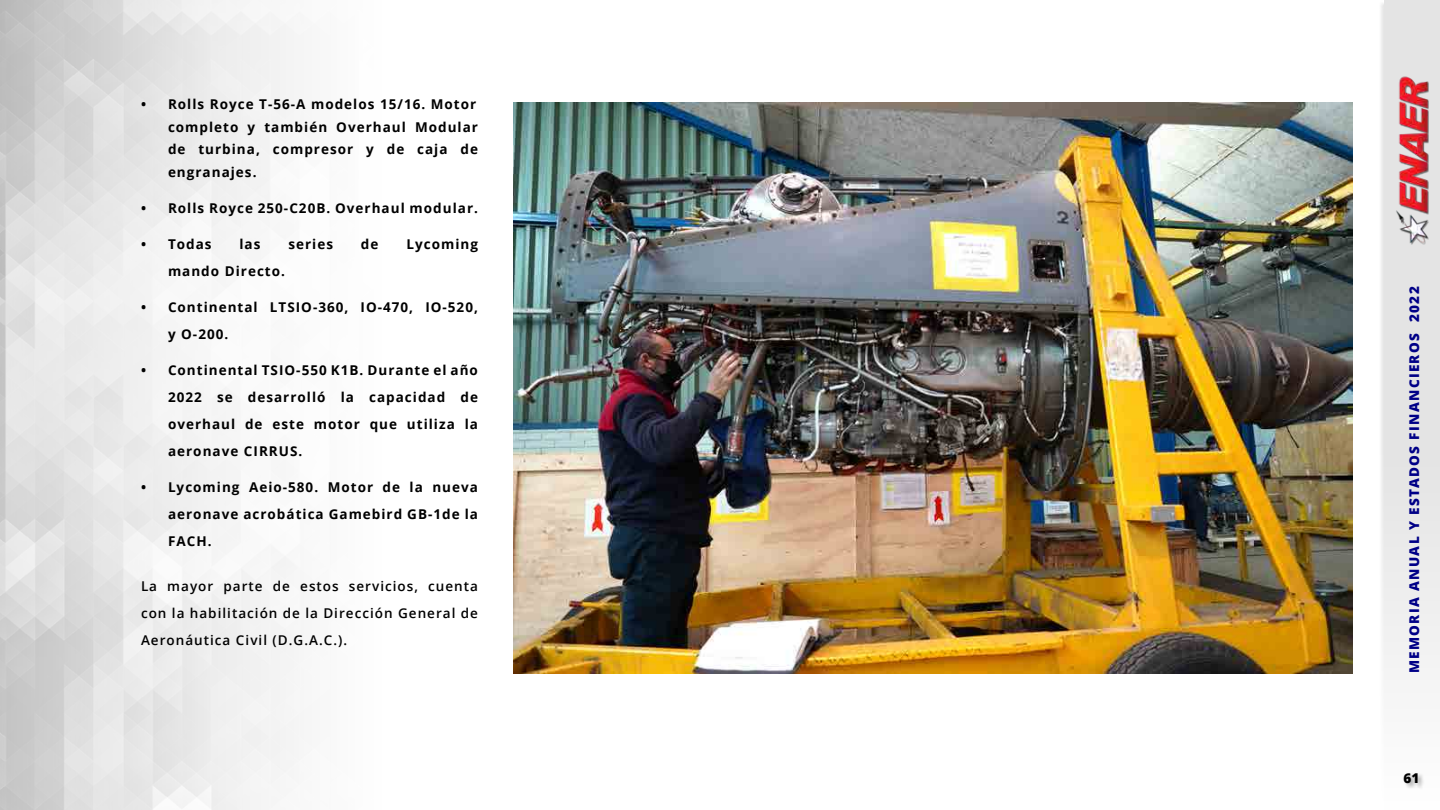
<style>
.page{position:relative;width:1440px;height:810px;background:#fff}
.page>*{position:absolute;margin:0;border:0;box-sizing:border-box;transform-origin:0 0}
.t1{font:700 13.5px/27px "Open Sans";letter-spacing:.075em;color:#000}
.t2{font:600 13.5px/27px "Open Sans";letter-spacing:.075em;color:#000;text-align:justify}
.t3{font:800 13.5px "Open Sans";letter-spacing:.1em;color:#000087}
.t4{font:800 13.5px "Open Sans";color:#000}
</style>
<div class="page">
<div style="left:1379px;top:0;width:61px;height:810px;background:#f1f1f1"></div>
<div style="left:1384px;top:0;width:56px;height:810px;background:linear-gradient(to bottom,#dedede,#f6f6f6)"></div>
<img style="left:1396px;top:72px;width:34px;height:174px">
<div style="left:1403px;top:772px;width:21px;height:17px;background:#000;opacity:.33"></div>
<img style="left:513px;top:102px;width:839px;height:571px">
<p class="t1" style="left:168px;top:93px;width:312px;line-height:22.5px;text-indent:-27px">• Rolls Royce T-56-A modelos 15/16. Motor completo y también Overhaul Modular de turbina, compresor y de caja de engranajes.</p>
<p class="t1" style="left:141px;top:194px;width:339px">• Rolls Royce 250-C20B. Overhaul modular.</p>
<p class="t1" style="left:141px;top:230px;width:72px">• Todas</p>
<p class="t1" style="left:240px;top:230px;width:23px">las</p>
<p class="t1" style="left:288px;top:230px;width:46px">series</p>
<p class="t1" style="left:361px;top:230px;width:19px">de</p>
<p class="t1" style="left:406px;top:230px;width:73px">Lycoming</p>
<p class="t1" style="left:168px;top:257px;width:119px">mando Directo.</p>
<p class="t1" style="left:168px;top:293px;width:312px;text-indent:-27px">• Continental LTSIO-360, IO-470, IO-520, y O-200.</p>
<p class="t1" style="left:168px;top:356px;width:312px;text-align:justify;text-indent:-27px">• Continental TSIO-550 K1B. Durante el año 2022 se desarrolló la capacidad de overhaul de este motor que utiliza la aeronave CIRRUS.</p>
<p class="t1" style="left:168px;top:473px;width:312px;text-align:justify;text-indent:-27px">• Lycoming Aeio-580. Motor de la nueva aeronave acrobática Gamebird GB-1de la FACH.</p>
<p class="t2" style="left:141px;top:572px;width:339px">La mayor parte de estos servicios, cuenta con la habilitación de la Dirección General de Aeronáutica Civil (D.G.A.C.).</p>
<p class="t3" style="left:1404px;top:673px;width:388px;rotate:-90deg">MEMORIA ANUAL Y ESTADOS FINANCIEROS 2022</p>
<p class="t4" style="left:1404px;top:768px;width:17px">61</p>
</div>
